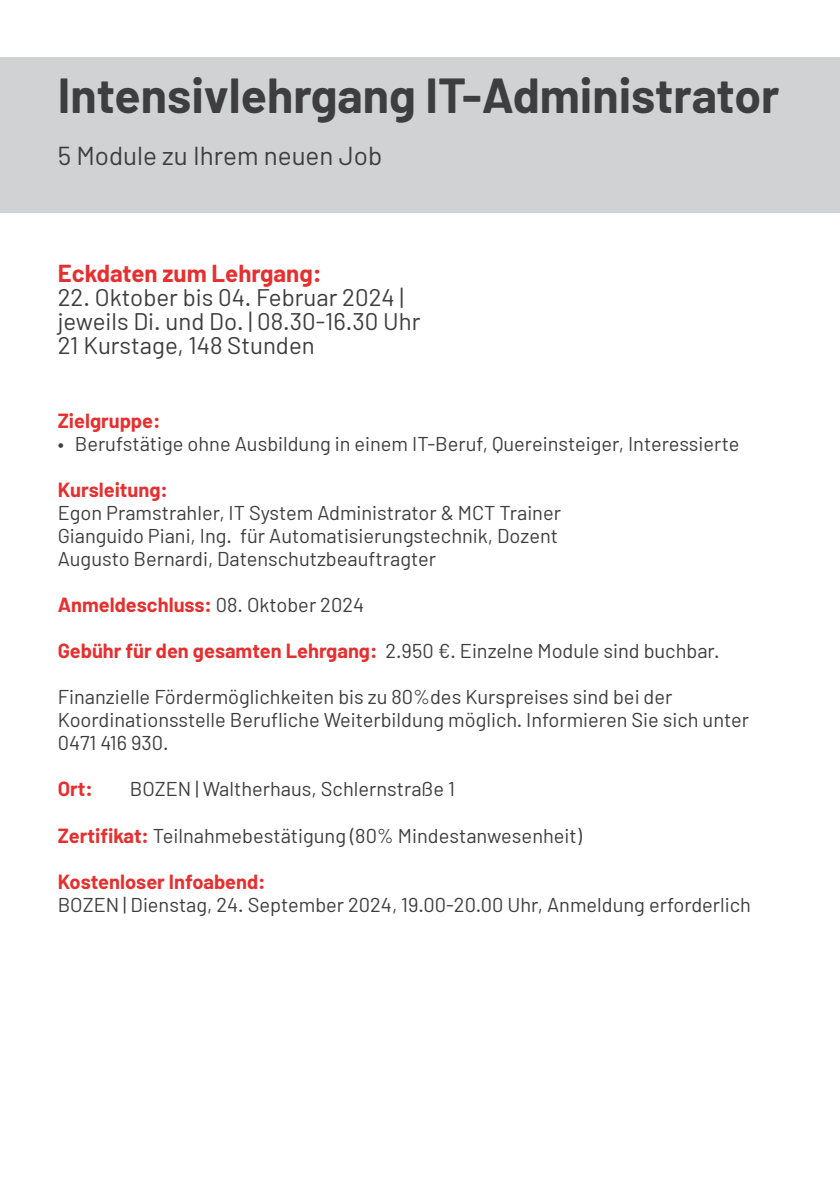
<style>
.page{position:relative;width:840px;height:1191px;background:#fff}
.page>*{position:absolute;margin:0;border:0;box-sizing:border-box;transform-origin:0 0}
.t1{font:700 48px "Barlow";color:#3e3e3f}
.t2{font:26px "Barlow";color:#3e3e3f}
.t3{font:24px "Barlow";color:#3e3e3f}
.t4{font:700 24px "Barlow";color:#e62f2f}
.t5{font:20px/23px "Barlow";color:#3e3e3f}
.t6{font:700 20px "Barlow";color:#e62f2f}
.s1{font-weight:400;color:#3e3e3f}
.s2{font-weight:700;color:#e62f2f}
</style>
<div class="page">
<div style="left:0;top:57px;width:839px;height:156px;background:#d1d2d4"></div>
<p class="t1" style="left:58px;top:66px;width:723px">Intensivlehrgang IT-Administrator</p>
<p class="t2" style="left:58px;top:139px;width:326px">5 Module zu Ihrem neuen Job</p>
<p class="t4" style="left:58px;top:258px;width:265px">Eckdaten zum Lehrgang:</p>
<p class="t3" style="left:58px;top:282px;width:347px">22. Oktober bis 04. Februar 2024 |</p>
<p class="t3" style="left:58px;top:306px;width:364px">jeweils Di. und Do. | 08.30-16.30 Uhr</p>
<p class="t3" style="left:58px;top:330px;width:258px">21 Kurstage, 148 Stunden</p>
<p class="t6" style="left:58px;top:409px;width:104px">Zielgruppe:</p>
<p class="t5" style="left:58px;top:432px;width:682px">• Berufstätige ohne Ausbildung in einem IT-Beruf, Quereinsteiger, Interessierte</p>
<p class="t6" style="left:58px;top:478px;width:111px">Kursleitung:</p>
<p class="t5" style="left:58px;top:501px;width:504px">Egon Pramstrahler, IT System Administrator &amp; MCT Trainer</p>
<p class="t5" style="left:58px;top:524px;width:501px">Gianguido Piani, Ing. für Automatisierungstechnik, Dozent</p>
<p class="t5" style="left:58px;top:547px;width:379px">Augusto Bernardi, Datenschutzbeauftragter</p>
<p class="t6" style="left:58px;top:593px;width:308px">Anmeldeschluss: <span class="s1">08. Oktober 2024</span></p>
<p class="t5" style="left:58px;top:639px;width:663px"><span class="s2">Gebühr für den gesamten Lehrgang:</span> 2.950 €. Einzelne Module sind buchbar.</p>
<p class="t5" style="left:58px;top:685px;width:692px">Finanzielle Fördermöglichkeiten bis zu 80%des Kurspreises sind bei der<br>Koordinationsstelle Berufliche Weiterbildung möglich. Informieren Sie sich unter<br>0471 416 930.</p>
<p class="t6" style="left:58px;top:777px;width:37px">Ort:</p>
<p class="t5" style="left:130px;top:777px;width:326px">BOZEN | Waltherhaus, Schlernstraße 1</p>
<p class="t5" style="left:58px;top:823px;width:525px"><span class="s2">Zertifikat:</span> Teilnahmebestätigung (80% Mindestanwesenheit)</p>
<p class="t6" style="left:58px;top:869px;width:209px">Kostenloser Infoabend:</p>
<p class="t5" style="left:58px;top:892px;width:694px">BOZEN | Dienstag, 24. September 2024, 19.00-20.00 Uhr, Anmeldung erforderlich</p>
</div>
